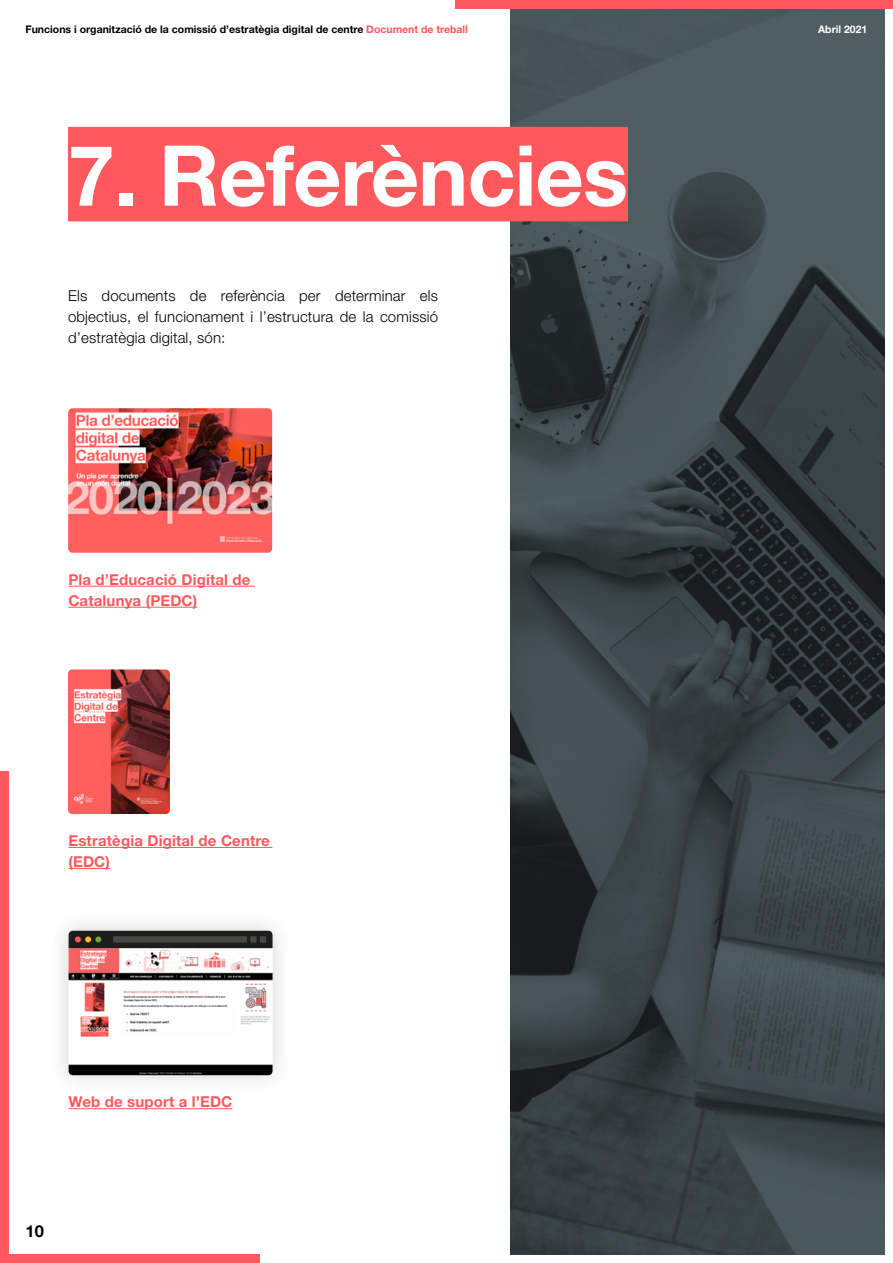
<style>
.page{position:relative;width:893px;height:1263px;background:#fff}
.page>*{position:absolute;margin:0;border:0;box-sizing:border-box;transform-origin:0 0}
.t1{font:700 84px "Helvetica Neue LT Std";letter-spacing:-.01em;color:#fff}
.t2{font:700 16.5px "Helvetica Neue LT Std";color:#000}
.t3{font:300 15px/21px "Helvetica Neue LT Std";letter-spacing:.01em;color:#000;text-align:justify}
.t4{font:700 15px/21px "Helvetica Neue LT Std";letter-spacing:.01em;color:#ff585d}
.t5{font:700 10.5px "Helvetica Neue LT Std";color:#000}
.t6{font:700 10.5px "Helvetica Neue LT Std";color:#fff}
.s1{color:#ff585d}
</style>
<div class="page">
<img style="left:510px;top:9px;width:374px;height:1245px">
<div style="left:455px;top:0;width:438px;height:9px;background:#ff585d"></div>
<div style="left:0;top:1254px;width:259px;height:9px;background:#ff585d"></div>
<div style="left:0;top:771px;width:9px;height:492px;background:#ff585d"></div>
<div style="left:68px;top:127px;width:560px;height:94px;background:#ff585d"></div>
<hr style="left:68px;top:586px;width:187px;height:1px;background:#ff585d">
<hr style="left:68px;top:607px;width:129px;height:1px;background:#ff585d">
<img style="left:68px;top:408px;width:204px;height:145px">
<hr style="left:69px;top:847px;width:203px;height:1px;background:#ff585d">
<hr style="left:69px;top:868px;width:41px;height:1px;background:#ff585d">
<img style="left:68px;top:669px;width:102px;height:145px">
<hr style="left:69px;top:1108px;width:163px;height:1px;background:#ff585d">
<div style="left:49px;top:911px;width:243px;height:183px;background:#1d1d1b;opacity:.2"></div>
<img style="left:69px;top:948px;width:204px;height:127px">
<div style="left:69px;top:931px;width:204px;height:17px;background:#1d1d1b"></div>
<div style="left:113px;top:936px;width:134px;height:7px;background:#494947"></div>
<div style="left:250px;top:936px;width:7px;height:7px;background:#494947"></div>
<div style="left:260px;top:936px;width:6px;height:7px;background:#494947"></div>
<p class="t5" style="left:26px;top:23px;width:444px">Funcions i organització de la comissió d’estratègia digital de centre <span class="s1">Document de treball</span></p>
<h1 class="t1" style="left:68px;top:124px;width:561px">7. Referències</h1>
<p class="t3" style="left:68px;top:285px;width:371px">Els documents de referència per determinar els objectius, el funcionament i l’estructura de la comissió d’estratègia digital, són:</p>
<p class="t4" style="left:68px;top:568px;width:184px">Pla d’Educació Digital de<br>Catalunya (PEDC)</p>
<p class="t4" style="left:69px;top:830px;width:203px">Estratègia Digital de Centre (EDC)</p>
<p class="t4" style="left:69px;top:1091px;width:165px">Web de suport a l’EDC</p>
<p class="t2" style="left:26px;top:1221px;width:20px">10</p>
<p class="t6" style="left:818px;top:23px;width:51px">Abril 2021</p>
</div>
